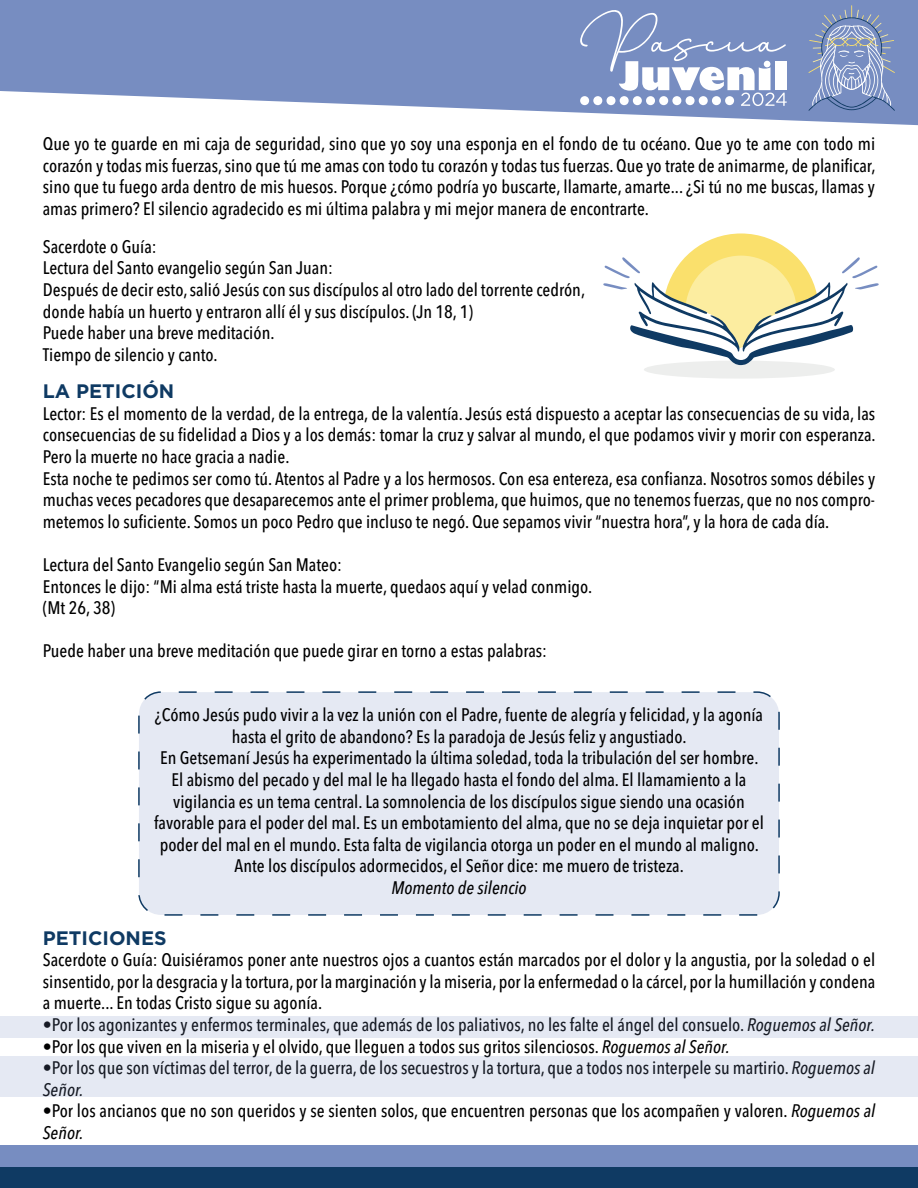
<style>
.page{position:relative;width:918px;height:1188px;background:#fff}
.page>*{position:absolute;margin:0;border:0;box-sizing:border-box;transform-origin:0 0}
.t1{font:700 19.5px "Gotham";color:#0f3a63}
.t2{font:500 18px/21.6px "Avenir Next Condensed";color:#000001}
.t3{font:italic 500 18px "Avenir Next Condensed";color:#000001}
.s1{font-style:italic}
</style>
<div class="page">
<div style="left:139px;top:692px;width:640px;height:223px;background:#e5e9f3;border-radius:22px"></div>
<div style="left:138px;top:691px;width:642px;height:225px;border:2px dashed #0f3a63;border-radius:22px"></div>
<div style="left:0;top:1167px;width:918px;height:21px;background:#0f3a63"></div>
<div style="left:0;top:1145px;width:918px;height:22px;background:#778dc1"></div>
<svg style="left:0;top:0;width:918px;height:125px;fill:#778dc1"></svg>
<svg style="left:808px;top:5px;width:87px;height:106px;background:#8799c2"></svg>
<svg style="left:580px;top:9px;width:207px;height:97px"></svg>
<div style="left:0;top:1016px;width:918px;height:22px;background:#e5e9f3"></div>
<div style="left:0;top:1056px;width:918px;height:41px;background:#e5e9f3"></div>
<div style="left:644px;top:361px;width:191px;height:18px;background:#edeeed;border-radius:50%"></div>
<svg style="left:603px;top:233px;width:276px;height:132px"></svg>
<p class="t2" style="left:43px;top:133px;width:834px;text-align:justify">Que yo te guarde en mi caja de seguridad, sino que yo soy una esponja en el fondo de tu océano. Que yo te ame con todo mi corazón y todas mis fuerzas, sino que tú me amas con todo tu corazón y todas tus fuerzas. Que yo trate de animarme, de planificar, sino que tu fuego arda dentro de mis huesos. Porque ¿cómo podría yo buscarte, llamarte, amarte... ¿Si tú no me buscas, llamas y amas primero? El silencio agradecido es mi última palabra y mi mejor manera de encontrarte.</p>
<p class="t2" style="left:43px;top:236px;width:544px">Sacerdote o Guía:<br>Lectura del Santo evangelio según San Juan:<br>Después de decir esto, salió Jesús con sus discípulos al otro lado del torrente cedrón, donde había un huerto y entraron allí él y sus discípulos. (Jn 18, 1)<br>Puede haber una breve meditación.<br>Tiempo de silencio y canto.</p>
<p class="t1" style="left:43px;top:378px;width:133px">LA PETICIÓN</p>
<p class="t2" style="left:43px;top:403px;width:834px">Lector: Es el momento de la verdad, de la entrega, de la valentía. Jesús está dispuesto a aceptar las consecuencias de su vida, las consecuencias de su fidelidad a Dios y a los demás: tomar la cruz y salvar al mundo, el que podamos vivir y morir con esperanza.<br>Pero la muerte no hace gracia a nadie.<br>Esta noche te pedimos ser como tú. Atentos al Padre y a los hermosos. Con esa entereza, esa confianza. Nosotros somos débiles y muchas veces pecadores que desaparecemos ante el primer problema, que huimos, que no tenemos fuerzas, que no nos compro&shy;metemos lo suficiente. Somos un poco Pedro que incluso te negó. Que sepamos vivir “nuestra hora”, y la hora de cada día.</p>
<p class="t2" style="left:43px;top:554px;width:551px">Lectura del Santo Evangelio según San Mateo:<br>Entonces le dijo: “Mi alma está triste hasta la muerte, quedaos aquí y velad conmigo. (Mt 26, 38)</p>
<p class="t2" style="left:43px;top:640px;width:506px">Puede haber una breve meditación que puede girar en torno a estas palabras:</p>
<p class="t2" style="left:154px;top:704px;width:611px;text-align:center">¿Cómo Jesús pudo vivir a la vez la unión con el Padre, fuente de alegría y felicidad, y la agonía hasta el grito de abandono? Es la paradoja de Jesús feliz y angustiado.<br>En Getsemaní Jesús ha experimentado la última soledad, toda la tribulación del ser hombre.<br>El abismo del pecado y del mal le ha llegado hasta el fondo del alma. El llamamiento a la vigilancia es un tema central. La somnolencia de los discípulos sigue siendo una ocasión favorable para el poder del mal. Es un embotamiento del alma, que no se deja inquietar por el poder del mal en el mundo. Esta falta de vigilancia otorga un poder en el mundo al maligno.<br>Ante los discípulos adormecidos, el Señor dice: me muero de tristeza.</p>
<p class="t3" style="left:391px;top:877px;width:137px">Momento de silencio</p>
<p class="t1" style="left:43px;top:925px;width:125px">PETICIONES</p>
<p class="t2" style="left:43px;top:949px;width:834px;text-align:justify">Sacerdote o Guía: Quisiéramos poner ante nuestros ojos a cuantos están marcados por el dolor y la angustia, por la soledad o el sinsentido, por la desgracia y la tortura, por la marginación y la miseria, por la enfermedad o la cárcel, por la humillación y condena a muerte... En todas Cristo sigue su agonía.</p>
<p class="t2" style="left:43px;top:1014px;width:834px">•Por los agonizantes y enfermos terminales, que además de los paliativos, no les falte el ángel del consuelo. <span class="s1">Roguemos al Señor.</span></p>
<p class="t2" style="left:43px;top:1035px;width:688px">•Por los que viven en la miseria y el olvido, que lleguen a todos sus gritos silenciosos. <span class="s1">Roguemos al Señor.</span></p>
<p class="t2" style="left:43px;top:1057px;width:834px">•Por los que son víctimas del terror, de la guerra, de los secuestros y la tortura, que a todos nos interpele su martirio. <span class="s1">Roguemos al<br>Señor.</span></p>
<p class="t2" style="left:43px;top:1100px;width:834px">•Por los ancianos que no son queridos y se sienten solos, que encuentren personas que los acompañen y valoren. <span class="s1">Roguemos al<br>Señor.</span></p>
</div>
